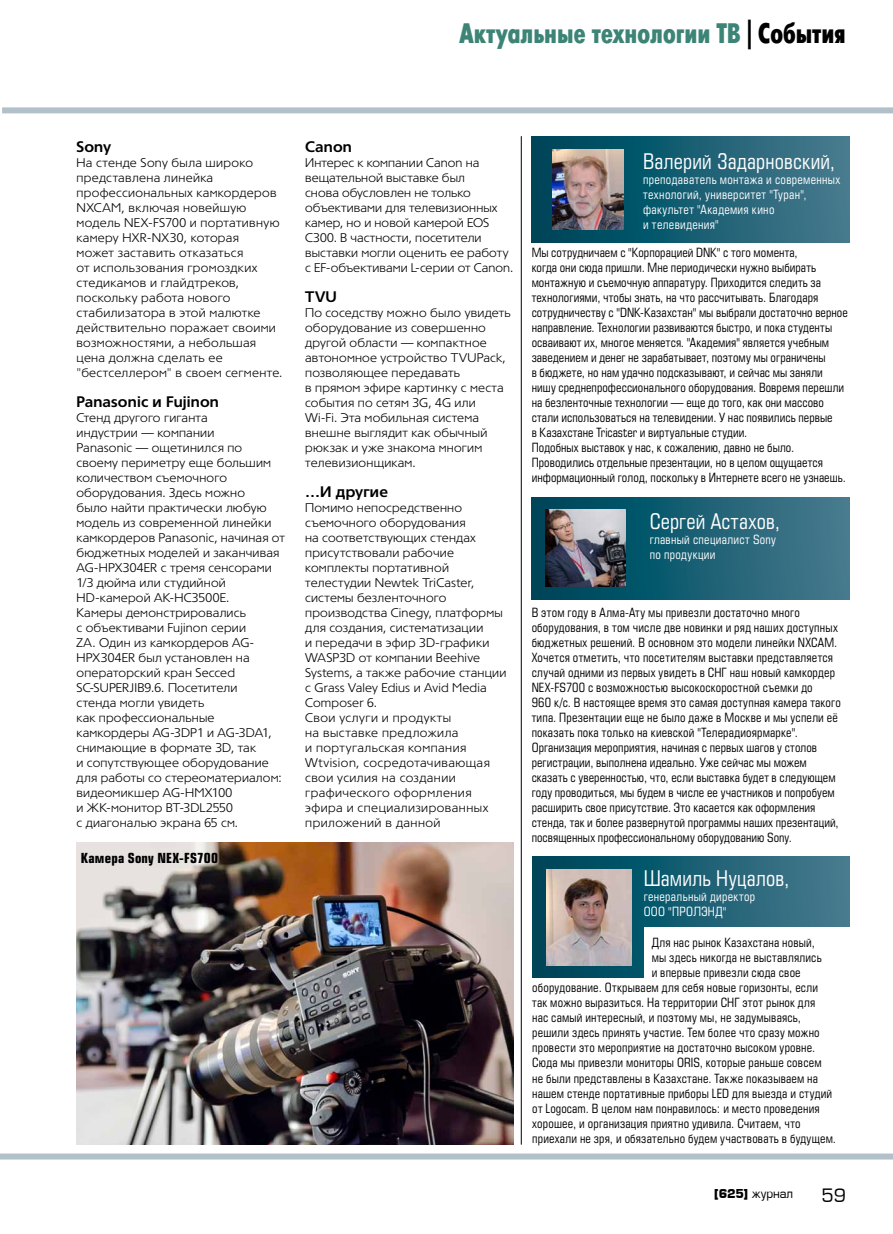
<style>
.page{position:relative;width:893px;height:1234px;background:#fff}
.page>*{position:absolute;margin:0;border:0;box-sizing:border-box;transform-origin:0 0}
.t1{font:28.2px "Futura Futuris Cond Bold C";letter-spacing:-.02em;color:#3c8476}
.t2{font:21px "Europe Condensed C";letter-spacing:.005em;color:#fff}
.t3{font:18px "Europe";color:#000}
.t4{font:700 15px "Tornado C";letter-spacing:.015em;color:#000}
.t5{font:700 13.5px "Europe Cond";letter-spacing:.015em;color:#000}
.t6{font:12.3px/15px "Europe Condensed C";letter-spacing:.015em;color:#000}
.t7{font:12.3px/15px "Tornado Light C";letter-spacing:.02em;color:#000}
.t8{font:12.3px/15px "Europe Condensed C";letter-spacing:.025em;color:#fff}
.t9{font:12px "Europe";color:#000}
.s1{color:#000}
.s2{font-weight:700}
</style>
<div class="page">
<div style="left:2px;top:107px;width:891px;height:6px;background:#b1c0c9"></div>
<div style="left:0;top:1153px;width:893px;height:6px;background:#b1c0c9"></div>
<hr style="left:521px;top:136px;width:1px;height:1008px;background:#000">
<img style="left:77px;top:842px;width:437px;height:302px">
<div style="left:531px;top:136px;width:318px;height:106px;background:linear-gradient(to right,#004357,#457a8e)"></div>
<img style="left:553px;top:149px;width:71px;height:80px">
<div style="left:532px;top:497px;width:317px;height:102px;background:linear-gradient(to right,#004357,#457a8e)"></div>
<img style="left:546px;top:509px;width:80px;height:77px">
<svg style="left:532px;top:856px;width:317px;height:121px;background:#1f6175"></svg>
<img style="left:546px;top:868px;width:85px;height:96px">
<div style="left:644px;top:926px;width:206px;height:54px;background:#fff"></div>
<h1 class="t1" style="left:459px;top:18px;width:388px">Актуальные технологии ТВ <span class="s1">| События</span></h1>
<p class="t4" style="left:77px;top:138px;width:36px">Sony</p>
<p class="t7" style="left:77px;top:155px;width:207px">На стенде Sony была широко представлена линейка профессиональных камкордеров<br>NXCAM, включая новейшую модель NEX-FS700 и портативную камеру HXR-NX30, которая<br>может заставить отказаться<br>от использования громоздких стедикамов и глайдтреков, поскольку работа нового стабилизатора в этой малютке действительно поражает своими возможностями, а небольшая цена должна сделать ее "бестселлером" в своем сегменте.</p>
<p class="t4" style="left:77px;top:393px;width:144px">Panasonic и Fujinon</p>
<p class="t7" style="left:77px;top:410px;width:210px">Стенд другого гиганта<br>индустрии — компании<br>Panasonic — ощетинился по своему периметру еще большим количеством съемочного оборудования. Здесь можно<br>было найти практически любую модель из современной линейки камкордеров Panasonic, начиная от бюджетных моделей и заканчивая<br>AG-HPX304ER с тремя сенсорами<br>1/3 дюйма или студийной<br>HD-камерой AK-HC3500E.<br>Камеры демонстрировались<br>с объективами Fujinon серии<br>ZA. Один из камкордеров AG-<br>HPX304ER был установлен на операторский кран Secced<br>SC-SUPERJIB9.6. Посетители<br>стенда могли увидеть<br>как профессиональные камкордеры AG-3DP1 и AG-3DA1, снимающие в формате 3D, так<br>и сопутствующее оборудование для работы со стереоматериалом: видеомикшер AG-HMX100<br>и ЖК-монитор BT-3DL2550<br>с диагональю экрана 65 см.</p>
<p class="t5" style="left:81px;top:849px;width:139px">Камера Sony NEX-FS700</p>
<p class="t4" style="left:305px;top:138px;width:48px">Canon</p>
<p class="t7" style="left:305px;top:155px;width:210px">Интерес к компании Canon на вещательной выставке был<br>снова обусловлен не только объективами для телевизионных камер, но и новой камерой EOS<br>C300. В частности, посетители выставки могли оценить ее работу с EF-объективами L-серии от Canon.</p>
<p class="t4" style="left:305px;top:288px;width:33px">TVU</p>
<p class="t7" style="left:305px;top:305px;width:207px">По соседству можно было увидеть оборудование из совершенно другой области — компактное автономное устройство TVUPack, позволяющее передавать<br>в прямом эфире картинку с места события по сетям 3G, 4G или<br>Wi-Fi. Эта мобильная система внешне выглядит как обычный рюкзак и уже знакома многим телевизионщикам.</p>
<p class="t4" style="left:305px;top:483px;width:84px">…И другие</p>
<p class="t7" style="left:305px;top:500px;width:203px">Помимо непосредственно съемочного оборудования<br>на соответствующих стендах присутствовали рабочие комплекты портативной телестудии Newtek TriCaster, системы безленточного производства Cinegy, платформы для создания, систематизации<br>и передачи в эфир 3D-графики<br>WASP3D от компании Beehive<br>Systems, а также рабочие станции с Grass Valey Edius и Avid Media<br>Composer 6.<br>Свои услуги и продукты<br>на выставке предложила<br>и португальская компания<br>Wtvision, сосредотачивающая свои усилия на создании графического оформления эфира и специализированных приложений в данной</p>
<h2 class="t2" style="left:643px;top:148px;width:194px">Валерий Задарновский,</h2>
<p class="t8" style="left:643px;top:171px;width:199px">преподаватель монтажа и современных технологий, университет "Туран", факультет "Академия кино<br>и телевидения"</p>
<p class="t6" style="left:532px;top:245px;width:318px">Мы сотрудничаем с "Корпорацией DNK" с того момента,<br>когда они сюда пришли. Мне периодически нужно выбирать монтажную и съемочную аппаратуру. Приходится следить за технологиями, чтобы знать, на что рассчитывать. Благодаря сотрудничеству с "DNK-Казахстан" мы выбрали достаточно верное направление. Технологии развиваются быстро, и пока студенты осваивают их, многое меняется. "Академия" является учебным заведением и денег не зарабатывает, поэтому мы ограничены<br>в бюджете, но нам удачно подсказывают, и сейчас мы заняли нишу среднепрофессионального оборудования. Вовремя перешли на безленточные технологии — еще до того, как они массово стали использоваться на телевидении. У нас появились первые<br>в Казахстане Tricaster и виртуальные студии.<br>Подобных выставок у нас, к сожалению, давно не было.<br>Проводились отдельные презентации, но в целом ощущается информационный голод, поскольку в Интернете всего не узнаешь.</p>
<h2 class="t2" style="left:650px;top:508px;width:132px">Сергей Астахов,</h2>
<p class="t8" style="left:650px;top:532px;width:128px">главный специалист Sony по продукции</p>
<p class="t6" style="left:532px;top:605px;width:311px">В этом году в Алма-Ату мы привезли достаточно много оборудования, в том числе две новинки и ряд наших доступных бюджетных решений. В основном это модели линейки NXCAM.<br>Хочется отметить, что посетителям выставки представляется случай одними из первых увидеть в СНГ наш новый камкордер NEX-FS700 с возможностью высокоскоростной съемки до<br>960 к/с. В настоящее время это самая доступная камера такого типа. Презентации еще не было даже в Москве и мы успели её показать пока только на киевской "Телерадиоярмарке".<br>Организация мероприятия, начиная с первых шагов у столов регистрации, выполнена идеально. Уже сейчас мы можем сказать с уверенностью, что, если выставка будет в следующем году проводиться, мы будем в числе ее участников и попробуем расширить свое присутствие. Это касается как оформления стенда, так и более развернутой программы наших презентаций, посвященных профессиональному оборудованию Sony.</p>
<h2 class="t2" style="left:644px;top:865px;width:147px">Шамиль Нуцалов,</h2>
<p class="t8" style="left:644px;top:888px;width:113px">генеральный директор<br>ООО</p>
<p class="t8" style="left:668px;top:903px;width:60px">"ПРОЛЭНД"</p>
<p class="t6" style="left:652px;top:935px;width:165px">Для нас рынок Казахстана новый,</p>
<p class="t6" style="left:652px;top:950px;width:172px">мы здесь никогда не выставлялись</p>
<p class="t6" style="left:652px;top:965px;width:151px">и впервые привезли сюда свое</p>
<p class="t6" style="left:532px;top:980px;width:287px">оборудование. Открываем для себя новые горизонты, если</p>
<p class="t6" style="left:532px;top:995px;width:285px">так можно выразиться. На территории СНГ этот рынок для</p>
<p class="t6" style="left:532px;top:1010px;width:270px">нас самый интересный, и поэтому мы, не задумываясь,</p>
<p class="t6" style="left:532px;top:1025px;width:289px">решили здесь принять участие. Тем более что сразу можно</p>
<p class="t6" style="left:532px;top:1040px;width:285px">провести это мероприятие на достаточно высоком уровне.</p>
<p class="t6" style="left:532px;top:1055px;width:291px">Сюда мы привезли мониторы ORIS, которые раньше совсем</p>
<p class="t6" style="left:532px;top:1070px;width:287px">не были представлены в Казахстане. Также показываем на</p>
<p class="t6" style="left:532px;top:1085px;width:301px">нашем стенде портативные приборы LED для выезда и студий</p>
<p class="t6" style="left:532px;top:1100px;width:289px">от Logocam. В целом нам понравилось: и место проведения</p>
<p class="t6" style="left:532px;top:1115px;width:270px">хорошее, и организация приятно удивила. Считаем, что</p>
<p class="t6" style="left:532px;top:1130px;width:305px">приехали не зря, и обязательно будем участвовать в будущем.</p>
<p class="t9" style="left:714px;top:1186px;width:80px"><span class="s2">[625]</span> журнал</p>
<h3 class="t3" style="left:822px;top:1185px;width:26px">59</h3>
</div>
